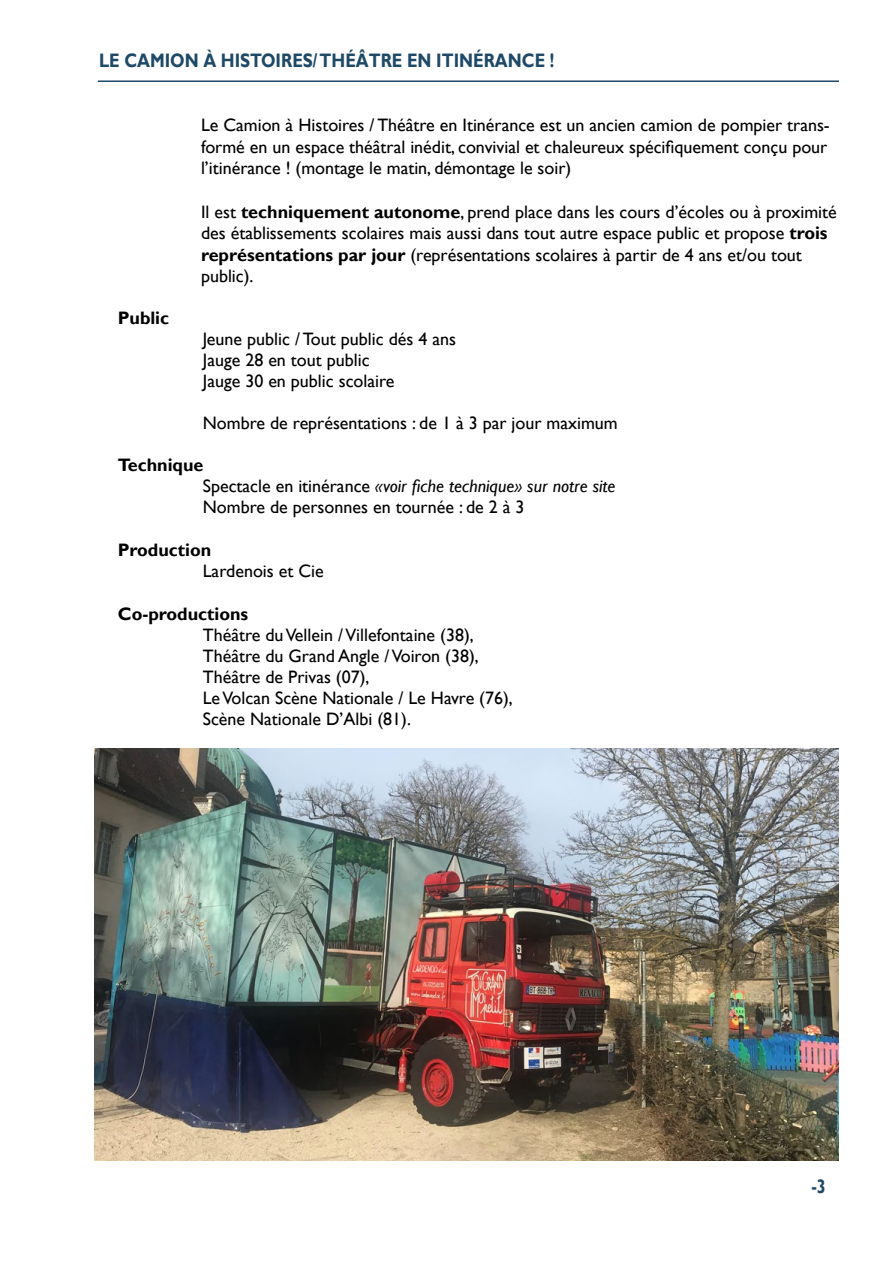
<style>
.page{position:relative;width:893px;height:1263px;background:#fff}
.page>*{position:absolute;margin:0;border:0;box-sizing:border-box;transform-origin:0 0}
.t1{font:700 19.5px "Gill Sans";color:#1e4967;scale:.85 1}
.t2{font:18px/21px "Gill Sans";color:#000}
.t3{font:700 18px "Gill Sans";color:#000}
.s1{font-weight:700}
.s2{font-style:italic}
</style>
<div class="page">
<hr style="left:98px;top:80px;width:741px;height:2px;background:#1e4967">
<img style="left:95px;top:748px;width:744px;height:413px">
<p class="t1" style="left:99px;top:49px;width:537px">LE CAMION À HISTOIRES/ THÉÂTRE EN ITINÉRANCE !</p>
<p class="t3" style="left:118px;top:307px;width:53px">Public</p>
<p class="t2" style="left:201px;top:115px;width:630px;line-height:21.6px">Le Camion à Histoires / Théâtre en Itinérance est un ancien camion de pompier trans&shy;formé en un espace théâtral inédit, convivial et chaleureux spécifiquement conçu pour l’itinérance ! (montage le matin, démontage le soir)</p>
<p class="t2" style="left:201px;top:201px;width:637px;line-height:21.6px">Il est <span class="s1">techniquement autonome</span>, prend place dans les cours d’écoles ou à proximité des établissements scolaires mais aussi dans tout autre espace public et propose <span class="s1">trois représentations par jour</span> (représentations scolaires à partir de 4 ans et/ou tout public).</p>
<p class="t2" style="left:203px;top:328px;width:255px">Jeune public / Tout public dés 4 ans<br>Jauge 28 en tout public<br>Jauge 30 en public scolaire</p>
<p class="t2" style="left:203px;top:412px;width:416px">Nombre de représentations : de 1 à 3 par jour maximum</p>
<p class="t2" style="left:203px;top:455px;width:414px;text-indent:-85px"><span class="s1">Technique<br></span>Spectacle en itinérance <span class="s2">«voir fiche technique» sur notre site<br></span>Nombre de personnes en tournée : de 2 à 3</p>
<p class="t3" style="left:118px;top:539px;width:95px">Production</p>
<p class="t2" style="left:203px;top:561px;width:122px">Lardenois et Cie</p>
<p class="t3" style="left:118px;top:603px;width:132px">Co-productions</p>
<p class="t2" style="left:203px;top:625px;width:312px">Théâtre du Vellein / Villefontaine (38), Théâtre du Grand Angle / Voiron (38), Théâtre de Privas (07),<br>Le Volcan Scène Nationale / Le Havre (76), Scène Nationale D’Albi (81).</p>
<p class="t1" style="left:811px;top:1174px;width:19px">-3</p>
</div>
